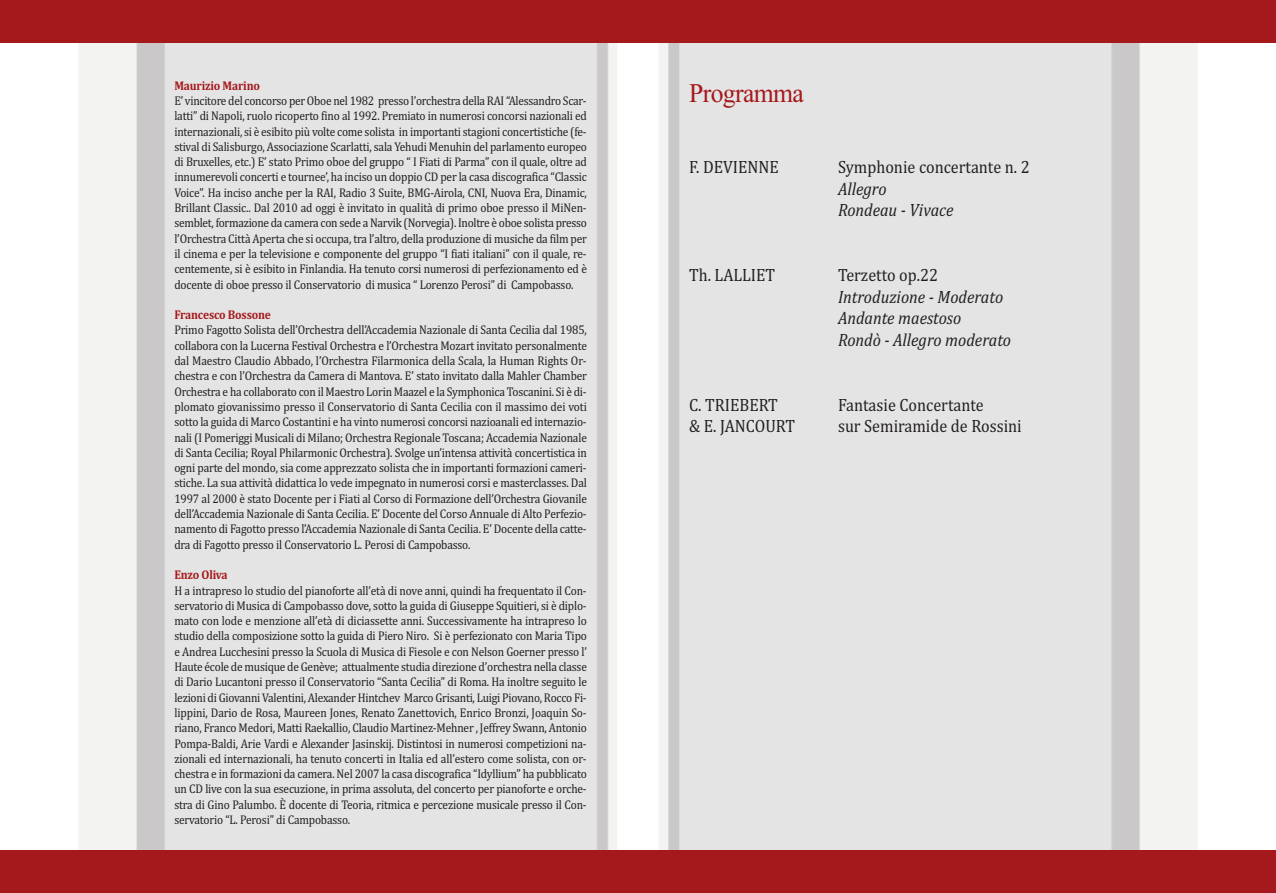
<style>
.page{position:relative;width:1276px;height:893px;background:#fff}
.page>*{position:absolute;margin:0;border:0;box-sizing:border-box;transform-origin:0 0}
.t1{font:27px "Iskoola Pota";letter-spacing:-.025em;color:#a5181b;scale:.95 1}
.t2{font:18px "Cambria";color:#231f20;scale:.9 1}
.t3{font:italic 18px/21.6px "Cambria";color:#231f20;scale:.9 1}
.t4{font:12.75px/15.3px "Cambria";letter-spacing:-.015em;color:#231f20;text-align:justify;scale:.9 1}
.t5{font:700 12.75px "Cambria";letter-spacing:-.015em;color:#a5181b;scale:.9 1}
</style>
<div class="page">
<img style="left:79px;top:43px;width:1118px;height:807px">
<div style="left:0;top:0;width:1276px;height:43px;background:#a5181b"></div>
<div style="left:0;top:850px;width:1276px;height:43px;background:#a5181b"></div>
<p class="t5" style="left:174px;top:78px;width:97px">Maurizio Marino</p>
<p class="t4" style="left:174px;top:93px;width:460px">E’ vincitore del concorso per Oboe nel 1982 presso l’orchestra della RAI “Alessandro Scar&shy;latti” di Napoli, ruolo ricoperto fino al 1992. Premiato in numerosi concorsi nazionali ed internazionali, si è esibito più volte come solista in importanti stagioni concertistiche (fe&shy;stival di Salisburgo, Associazione Scarlatti, sala Yehudi Menuhin del parlamento europeo di Bruxelles, etc.) E’ stato Primo oboe del gruppo “ I Fiati di Parma” con il quale, oltre ad innumerevoli concerti e tournee’, ha inciso un doppio CD per la casa discografica “Classic Voice”. Ha inciso anche per la RAI, Radio 3 Suite, BMG-Airola, CNI, Nuova Era, Dinamic, Brillant Classic.. Dal 2010 ad oggi è invitato in qualità di primo oboe presso il MiNen&shy;semblet, formazione da camera con sede a Narvik (Norvegia). Inoltre è oboe solista presso l’Orchestra Città Aperta che si occupa, tra l’altro, della produzione di musiche da film per il cinema e per la televisione e componente del gruppo “I fiati italiani” con il quale, re&shy;centemente, si è esibito in Finlandia. Ha tenuto corsi numerosi di perfezionamento ed è docente di oboe presso il Conservatorio di musica “ Lorenzo Perosi” di Campobasso.</p>
<p class="t5" style="left:174px;top:307px;width:109px">Francesco Bossone</p>
<p class="t4" style="left:174px;top:322px;width:460px">Primo Fagotto Solista dell’Orchestra dell’Accademia Nazionale di Santa Cecilia dal 1985, collabora con la Lucerna Festival Orchestra e l’Orchestra Mozart invitato personalmente dal Maestro Claudio Abbado, l’Orchestra Filarmonica della Scala, la Human Rights Or&shy;chestra e con l’Orchestra da Camera di Mantova. E’ stato invitato dalla Mahler Chamber Orchestra e ha collaborato con il Maestro Lorin Maazel e la Symphonica Toscanini. Si è di&shy;plomato giovanissimo presso il Conservatorio di Santa Cecilia con il massimo dei voti sotto la guida di Marco Costantini e ha vinto numerosi concorsi nazioanali ed internazio&shy;nali (I Pomeriggi Musicali di Milano; Orchestra Regionale Toscana; Accademia Nazionale di Santa Cecilia; Royal Philarmonic Orchestra). Svolge un’intensa attività concertistica in ogni parte del mondo, sia come apprezzato solista che in importanti formazioni cameri&shy;stiche. La sua attività didattica lo vede impegnato in numerosi corsi e masterclasses. Dal 1997 al 2000 è stato Docente per i Fiati al Corso di Formazione dell’Orchestra Giovanile dell’Accademia Nazionale di Santa Cecilia. E’ Docente del Corso Annuale di Alto Perfezio&shy;namento di Fagotto presso l’Accademia Nazionale di Santa Cecilia. E’ Docente della catte&shy;dra di Fagotto presso il Conservatorio L. Perosi di Campobasso.</p>
<p class="t5" style="left:174px;top:567px;width:61px">Enzo Oliva</p>
<p class="t4" style="left:174px;top:582px;width:460px">H a intrapreso lo studio del pianoforte all’età di nove anni, quindi ha frequentato il Con&shy;servatorio di Musica di Campobasso dove, sotto la guida di Giuseppe Squitieri, si è diplo&shy;mato con lode e menzione all’età di diciassette anni. Successivamente ha intrapreso lo studio della composizione sotto la guida di Piero Niro. Si è perfezionato con Maria Tipo e Andrea Lucchesini presso la Scuola di Musica di Fiesole e con Nelson Goerner presso l’ Haute école de musique de Genève; attualmente studia direzione d’orchestra nella classe di Dario Lucantoni presso il Conservatorio “Santa Cecilia” di Roma. Ha inoltre seguito le lezioni di Giovanni Valentini, Alexander Hintchev Marco Grisanti, Luigi Piovano, Rocco Fi&shy;lippini, Dario de Rosa, Maureen Jones, Renato Zanettovich, Enrico Bronzi, Joaquin So&shy;riano, Franco Medori, Matti Raekallio, Claudio Martinez-Mehner , Jeffrey Swann, Antonio Pompa-Baldi, Arie Vardi e Alexander Jasinskij. Distintosi in numerosi competizioni na&shy;zionali ed internazionali, ha tenuto concerti in Italia ed all’estero come solista, con or&shy;chestra e in formazioni da camera. Nel 2007 la casa discografica “Idyllium” ha pubblicato un CD live con la sua esecuzione, in prima assoluta, del concerto per pianoforte e orche&shy;stra di Gino Palumbo. È docente di Teoria, ritmica e percezione musicale presso il Con&shy;servatorio “L. Perosi” di Campobasso.</p>
<h1 class="t1" style="left:689px;top:77px;width:122px">Programma</h1>
<h2 class="t2" style="left:689px;top:156px;width:101px">F. DEVIENNE</h2>
<h2 class="t2" style="left:838px;top:156px;width:214px">Symphonie concertante n. 2</h2>
<h2 class="t3" style="left:838px;top:178px;width:130px">Allegro<br>Rondeau - Vivace</h2>
<h2 class="t2" style="left:689px;top:264px;width:97px">Th. LALLIET</h2>
<h2 class="t2" style="left:838px;top:264px;width:113px">Terzetto op.22</h2>
<h2 class="t3" style="left:838px;top:286px;width:194px">Introduzione - Moderato<br>Andante maestoso<br>Rondò - Allegro moderato</h2>
<h2 class="t2" style="left:689px;top:394px;width:100px">C. TRIEBERT</h2>
<h2 class="t2" style="left:838px;top:394px;width:163px">Fantasie Concertante</h2>
<h2 class="t2" style="left:689px;top:415px;width:119px">&amp; E. JANCOURT</h2>
<h2 class="t2" style="left:838px;top:415px;width:206px">sur Semiramide de Rossini</h2>
</div>
